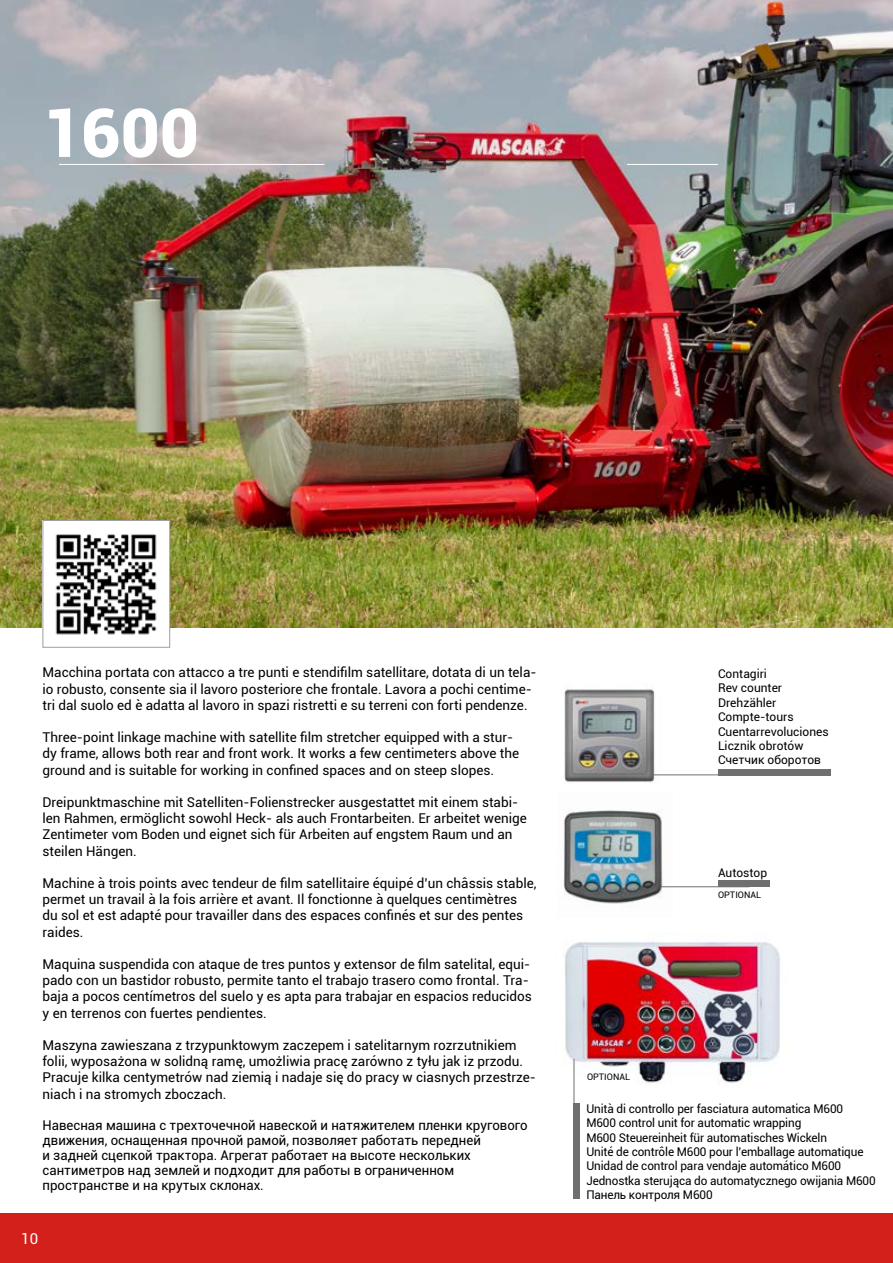
<style>
.page{position:relative;width:893px;height:1263px;background:#fff}
.page>*{position:absolute;margin:0;border:0;box-sizing:border-box;transform-origin:0 0}
.t1{font:900 67.5px "Roboto";color:#fff}
.t2{font:15px "Roboto";color:#fff}
.t3{font:13.5px/16.2px "Roboto";color:#000}
.t4{font:12px/14.4px "Roboto";letter-spacing:-.01em;color:#000}
.t5{font:9px "Roboto";color:#000}
</style>
<div class="page">
<img style="left:0;top:0;width:893px;height:627px">
<div style="left:0;top:1214px;width:893px;height:49px;background:#d4201a"></div>
<hr style="left:59px;top:164px;width:265px;height:1px;background:#fff">
<hr style="left:627px;top:164px;width:91px;height:1px;background:#fff">
<img style="left:45px;top:522px;width:123px;height:113px">
<div style="left:43px;top:520px;width:127px;height:128px;border:1px solid #9d9d9c"></div>
<img style="left:565px;top:938px;width:215px;height:149px">
<hr style="left:574px;top:1059px;width:1px;height:74px;background:#706f6f">
<img style="left:564px;top:684px;width:97px;height:99px">
<img style="left:564px;top:809px;width:108px;height:95px">
<div style="left:718px;top:769px;width:112px;height:6px;background:#706f6f"></div>
<div style="left:574px;top:1103px;width:6px;height:96px;background:#706f6f"></div>
<hr style="left:653px;top:774px;width:96px;height:1px;background:#706f6f">
<div style="left:718px;top:881px;width:51px;height:6px;background:#706f6f"></div>
<hr style="left:661px;top:886px;width:88px;height:1px;background:#706f6f">
<h1 class="t1" style="left:43px;top:85px;width:158px">1600</h1>
<p class="t3" style="left:43px;top:664px;width:495px">Macchina portata con attacco a tre punti e stendifilm satellitare, dotata di un tela&shy;io robusto, consente sia il lavoro posteriore che frontale. Lavora a pochi centime&shy;tri dal suolo ed è adatta al lavoro in spazi ristretti e su terreni con forti pendenze.</p>
<p class="t3" style="left:43px;top:729px;width:478px">Three-point linkage machine with satellite film stretcher equipped with a stur&shy;dy frame, allows both rear and front work. It works a few centimeters above the ground and is suitable for working in confined spaces and on steep slopes.</p>
<p class="t3" style="left:43px;top:793px;width:486px">Dreipunktmaschine mit Satelliten-Folienstrecker ausgestattet mit einem stabi&shy;len Rahmen, ermöglicht sowohl Heck- als auch Frontarbeiten. Er arbeitet wenige Zentimeter vom Boden und eignet sich für Arbeiten auf engstem Raum und an steilen Hängen.</p>
<p class="t3" style="left:43px;top:874px;width:495px">Machine à trois points avec tendeur de film satellitaire équipé d’un châssis stable, permet un travail à la fois arrière et avant. Il fonctionne à quelques centimètres<br>du sol et est adapté pour travailler dans des espaces confinés et sur des pentes raides.</p>
<p class="t3" style="left:43px;top:955px;width:491px">Maquina suspendida con ataque de tres puntos y extensor de film satelital, equi&shy;pado con un bastidor robusto, permite tanto el trabajo trasero como frontal. Tra&shy;baja a pocos centímetros del suelo y es apta para trabajar en espacios reducidos y en terrenos con fuertes pendientes.</p>
<p class="t3" style="left:43px;top:1036px;width:495px">Maszyna zawieszana z trzypunktowym zaczepem i satelitarnym rozrzutnikiem folii, wyposażona w solidną ramę, umożliwia pracę zarówno z tyłu jak iz przodu.<br>Pracuje kilka centymetrów nad ziemią i nadaje się do pracy w ciasnych przestrze&shy;niach i na stromych zboczach.</p>
<p class="t3" style="left:43px;top:1117px;width:487px;line-height:15px">Навесная машина с трехточечной навеской и натяжителем пленки кругового движения, оснащенная прочной рамой, позволяет работать передней<br>и задней сцепкой трактора. Агрегат работает на высоте нескольких сантиметров над землей и подходит для работы в ограниченном пространстве и на крутых склонах.</p>
<p class="t2" style="left:21px;top:1228px;width:18px">10</p>
<p class="t4" style="left:718px;top:666px;width:112px">Contagiri<br>Rev counter<br>Drehzähler<br>Compte-tours<br>Cuentarrevoluciones<br>Licznik obrotów<br>Счетчик оборотов</p>
<p class="t5" style="left:587px;top:1071px;width:44px">OPTIONAL</p>
<p class="t4" style="left:718px;top:865px;width:51px">Autostop</p>
<p class="t5" style="left:718px;top:888px;width:44px">OPTIONAL</p>
<p class="t4" style="left:586px;top:1101px;width:291px">Unità di controllo per fasciatura automatica M600<br>M600 control unit for automatic wrapping<br>M600 Steuereinheit für automatisches Wickeln<br>Unité de contrôle M600 pour l’emballage automatique Unidad de control para vendaje automático M600<br>Jednostka sterująca do automatycznego owijania M600<br>Панель контроля М600</p>
</div>
